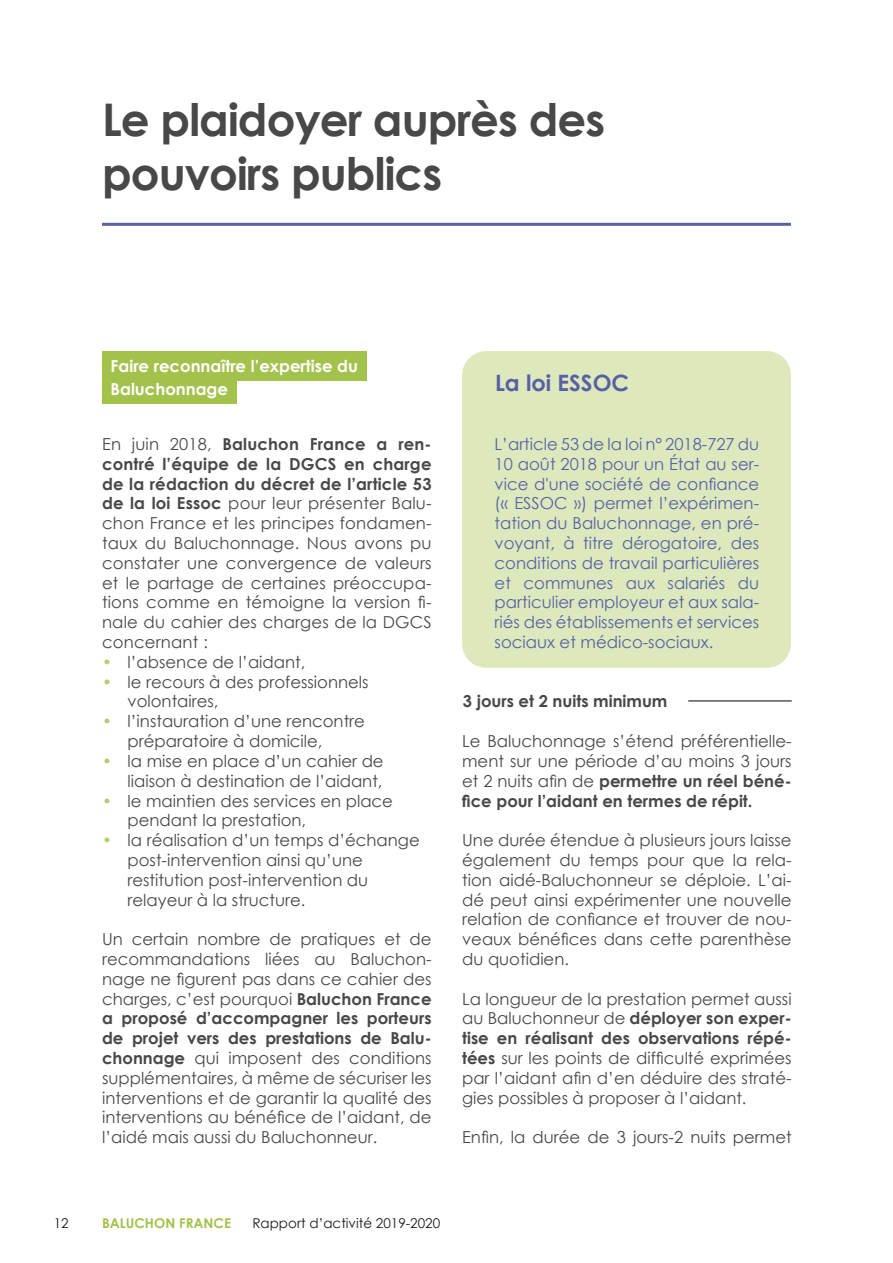
<style>
.page{position:relative;width:893px;height:1263px;background:#fff}
.page>*{position:absolute;margin:0;border:0;box-sizing:border-box;transform-origin:0 0}
.t1{font:700 45px/54px "Century Gothic";letter-spacing:-.02em;color:#484848}
.t2{font:700 22.5px "Century Gothic";color:#585fa7}
.t3{font:16.5px/19.8px "Century Gothic";color:#484848;text-align:justify}
.t4{font:16.5px/19.8px "Century Gothic";color:#585fa7;text-align:justify}
.t5{font:700 16.5px "Century Gothic";color:#fff}
.t6{font:700 16.5px "Century Gothic";color:#484848}
.t7{font:13.5px "Century Gothic";color:#1a1a1a}
.t8{font:700 13.5px "Century Gothic";color:#a3c24b}
.s1{font-weight:700}
.s2{color:#b5ce6f}
</style>
<div class="page">
<hr style="left:102px;top:223px;width:689px;height:3px;background:#585fa7">
<div style="left:102px;top:374px;width:135px;height:29px;background:#a3c24b"></div>
<div style="left:102px;top:351px;width:265px;height:29px;background:#a3c24b"></div>
<div style="left:462px;top:351px;width:329px;height:317px;background:#dde8bc;border-radius:24px"></div>
<hr style="left:688px;top:700px;width:104px;height:2px;background:#575756">
<h1 class="t1" style="left:102px;top:90px;width:505px">Le plaidoyer auprès des pouvoirs publics</h1>
<p class="t5" style="left:111px;top:353px;width:249px">Faire reconnaître l’expertise du</p>
<p class="t5" style="left:111px;top:376px;width:119px">Baluchonnage</p>
<p class="t3" style="left:102px;top:434px;width:331px">En juin 2018, <span class="s1">Baluchon France a ren&shy;contré l’équipe de la DGCS en charge de la rédaction du décret de l’article 53 de la loi Essoc</span> pour leur présenter Balu&shy;chon France et les principes fondamen&shy;taux du Baluchonnage. Nous avons pu constater une convergence de valeurs et le partage de certaines préoccupa&shy;tions comme en témoigne la version fi&shy;nale du cahier des charges de la DGCS concernant :</p>
<p class="t3" style="left:102px;top:652px;width:205px"><span class="s2">•</span> l’absence de l’aidant,</p>
<p class="t3" style="left:128px;top:671px;width:242px;text-indent:-26px"><span class="s2">•</span> le recours à des professionnels volontaires,</p>
<p class="t3" style="left:128px;top:711px;width:239px;text-indent:-26px"><span class="s2">•</span> l’instauration d’une rencontre préparatoire à domicile,</p>
<p class="t3" style="left:102px;top:751px;width:283px;text-align:right"><span class="s2">•</span> la mise en place d’un cahier de liaison à destination de l’aidant,</p>
<p class="t3" style="left:128px;top:790px;width:267px;text-indent:-26px"><span class="s2">•</span> le maintien des services en place pendant la prestation,</p>
<p class="t3" style="left:128px;top:830px;width:294px;text-align:left;text-indent:-26px"><span class="s2">•</span> la réalisation d’un temps d’échange post-intervention ainsi qu’une restitution post-intervention du relayeur à la structure.</p>
<p class="t3" style="left:102px;top:929px;width:331px">Un certain nombre de pratiques et de recommandations liées au Baluchon&shy;nage ne figurent pas dans ce cahier des charges, c’est pourquoi <span class="s1">Baluchon France a proposé d’accompagner les porteurs de projet vers des prestations de Balu&shy;chonnage</span> qui imposent des conditions supplémentaires, à même de sécuriser les interventions et de garantir la qualité des interventions au bénéfice de l’aidant, de l’aidé mais aussi du Baluchonneur.</p>
<h2 class="t2" style="left:495px;top:365px;width:136px">La loi ESSOC</h2>
<p class="t4" style="left:495px;top:434px;width:266px">L’article 53 de la loi n° 2018-727 du 10 août 2018 pour un État au ser&shy;vice d'une société de confiance (« ESSOC ») permet l’expérimen&shy;tation du Baluchonnage, en pré&shy;voyant, à titre dérogatoire, des conditions de travail particulières et communes aux salariés du particulier employeur et aux sala&shy;riés des établissements et services sociaux et médico-sociaux.</p>
<p class="t6" style="left:463px;top:689px;width:206px">3 jours et 2 nuits minimum</p>
<p class="t3" style="left:462px;top:731px;width:331px">Le Baluchonnage s’étend préférentielle&shy;ment sur une période d’au moins 3 jours et 2 nuits afin de <span class="s1">permettre un réel béné&shy;fice pour l’aidant en termes de répit.</span></p>
<p class="t3" style="left:462px;top:830px;width:331px">Une durée étendue à plusieurs jours laisse également du temps pour que la rela&shy;tion aidé-Baluchonneur se déploie. L’ai&shy;dé peut ainsi expérimenter une nouvelle relation de confiance et trouver de nou&shy;veaux bénéfices dans cette parenthèse du quotidien.</p>
<p class="t3" style="left:462px;top:988px;width:331px">La longueur de la prestation permet aussi au Baluchonneur de <span class="s1">déployer son exper&shy;tise en réalisant des observations répé&shy;tées</span> sur les points de difficulté exprimées par l’aidant afin d’en déduire des straté&shy;gies possibles à proposer à l’aidant.</p>
<p class="t3" style="left:462px;top:1127px;width:331px">Enfin, la durée de 3 jours-2 nuits permet</p>
<p class="t7" style="left:54px;top:1213px;width:16px">12</p>
<p class="t8" style="left:102px;top:1212px;width:131px">BALUCHON FRANCE</p>
<p class="t7" style="left:252px;top:1213px;width:189px">Rapport d’activité 2019-2020</p>
</div>
